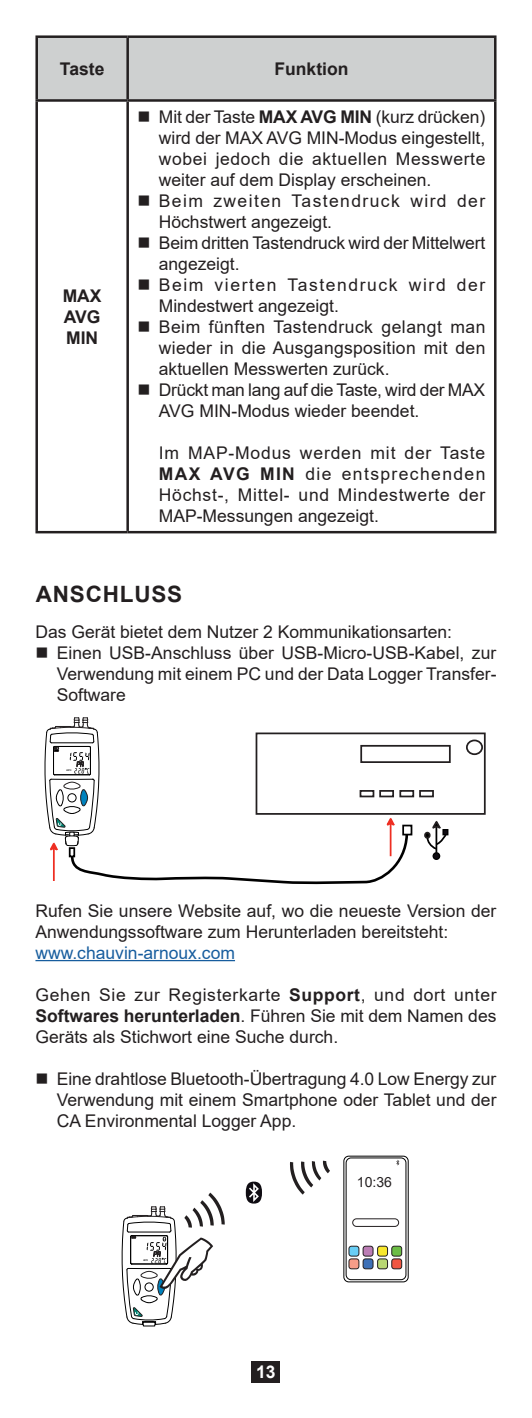
<style>
.page{position:relative;width:532px;height:1418px;background:#fff}
.page>*{position:absolute;margin:0;border:0;box-sizing:border-box;transform-origin:0 0}
.t1{font:700 22.5px "Arial";letter-spacing:.035em;color:#231f20}
.t2{font:17.5px/21px "Arial";color:#231f20}
.t3{font:700 17.5px/21px "Arial";color:#231f20;text-align:justify}
.t4{font:17.5px "Arial";color:#175d9e}
.t5{font:700 17.5px "Arial";color:#fff}
.t6{font:14px "Arial";color:#231f20}
.s1{font-weight:700}
</style>
<div class="page">
<div style="left:251px;top:1361px;width:28px;height:21px;background:#231f20"></div>
<div style="left:38px;top:38px;width:456px;height:61px;background:#ced0d0"></div>
<hr style="left:35px;top:35px;width:93px;height:3px;background:#231f20">
<hr style="left:128px;top:35px;width:368px;height:3px;background:#231f20">
<hr style="left:35px;top:99px;width:93px;height:3px;background:#231f20">
<hr style="left:128px;top:99px;width:368px;height:3px;background:#231f20">
<hr style="left:35px;top:531px;width:93px;height:2px;background:#231f20">
<hr style="left:128px;top:531px;width:368px;height:2px;background:#231f20">
<hr style="left:35px;top:38px;width:3px;height:61px;background:#231f20">
<hr style="left:35px;top:102px;width:3px;height:429px;background:#231f20">
<hr style="left:126px;top:38px;width:3px;height:61px;background:#231f20">
<hr style="left:494px;top:38px;width:2px;height:61px;background:#231f20">
<hr style="left:126px;top:102px;width:3px;height:429px;background:#231f20">
<hr style="left:494px;top:102px;width:2px;height:429px;background:#231f20">
<div style="left:433px;top:852px;width:6px;height:7px;background:#0f0c12;border-radius:50%"></div>
<div style="left:432px;top:852px;width:8px;height:8px;border:1px solid #000;border-radius:50%"></div>
<hr style="left:435px;top:822px;width:2px;height:30px;background:#000">
<div style="left:424px;top:831px;width:6px;height:7px;border:2px solid #231f20;border-radius:50%"></div>
<svg style="left:425px;top:821px;width:23px;height:30px"></svg>
<div style="left:402px;top:824px;width:10px;height:11px;border:2px solid #000"></div>
<svg style="left:44px;top:717px;width:365px;height:168px"></svg>
<div style="left:69px;top:847px;width:6px;height:10px;border:2px solid #000"></div>
<div style="left:255px;top:732px;width:230px;height:82px;border:2px solid #231f20"></div>
<div style="left:360px;top:745px;width:90px;height:18px;border:2px solid #231f20"></div>
<div style="left:379px;top:790px;width:15px;height:7px;border:2px solid #231f20"></div>
<div style="left:466px;top:739px;width:17px;height:16px;border:2px solid #231f20;border-radius:50%"></div>
<div style="left:359px;top:790px;width:15px;height:7px;border:2px solid #231f20"></div>
<div style="left:419px;top:790px;width:15px;height:7px;border:2px solid #231f20"></div>
<div style="left:399px;top:790px;width:15px;height:7px;border:2px solid #231f20"></div>
<svg style="left:246px;top:1181px;width:16px;height:22px"></svg>
<svg style="left:290px;top:1160px;width:40px;height:34px"></svg>
<div style="left:346px;top:1157px;width:60px;height:122px;border:1px solid #000;border-radius:5px"></div>
<svg style="left:396px;top:1160px;width:3px;height:5px"></svg>
<div style="left:352px;top:1218px;width:46px;height:8px;border:1px solid #231f20;border-radius:4px"></div>
<div style="left:349px;top:1246px;width:10px;height:10px;background:#69cef5;border-radius:2px"></div>
<div style="left:348px;top:1245px;width:11px;height:11px;border:1px solid #231f20;border-radius:2px"></div>
<div style="left:363px;top:1246px;width:10px;height:10px;background:#bb7db5;border-radius:2px"></div>
<div style="left:363px;top:1245px;width:10px;height:11px;border:1px solid #231f20;border-radius:2px"></div>
<div style="left:377px;top:1246px;width:10px;height:10px;background:#f8e72c;border-radius:2px"></div>
<div style="left:377px;top:1245px;width:10px;height:11px;border:1px solid #231f20;border-radius:2px"></div>
<div style="left:391px;top:1246px;width:10px;height:10px;background:#6cbd45;border-radius:2px"></div>
<div style="left:391px;top:1245px;width:11px;height:11px;border:1px solid #231f20;border-radius:2px"></div>
<div style="left:349px;top:1258px;width:10px;height:10px;background:#f69d88;border-radius:2px"></div>
<div style="left:348px;top:1258px;width:11px;height:10px;border:1px solid #231f20;border-radius:2px"></div>
<div style="left:363px;top:1258px;width:10px;height:10px;background:#3d70b7;border-radius:2px"></div>
<div style="left:363px;top:1258px;width:10px;height:10px;border:1px solid #231f20;border-radius:2px"></div>
<div style="left:377px;top:1258px;width:10px;height:10px;background:#b9d773;border-radius:2px"></div>
<div style="left:377px;top:1258px;width:10px;height:10px;border:1px solid #231f20;border-radius:2px"></div>
<div style="left:391px;top:1258px;width:10px;height:10px;background:#f05641;border-radius:2px"></div>
<div style="left:391px;top:1258px;width:11px;height:10px;border:1px solid #231f20;border-radius:2px"></div>
<div style="left:343px;top:1155px;width:65px;height:127px;border:1px solid #000;border-radius:5px"></div>
<hr style="left:35px;top:959px;width:200px;height:2px;background:#175d9e">
<svg style="left:121px;top:1192px;width:104px;height:133px"></svg>
<p class="t3" style="left:60px;top:58px;width:46px">Taste</p>
<p class="t3" style="left:274px;top:58px;width:75px">Funktion</p>
<p class="t3" style="left:63px;top:285px;width:40px">MAX AVG MIN</p>
<p class="t2" style="left:159px;top:106px;width:328px">Mit der Taste <span class="s1">MAX AVG MIN</span> (kurz drücken) wird der MAX AVG MIN-Modus eingestellt, wobei jedoch die aktuellen Messwerte weiter auf dem Display erscheinen.<br>Beim zweiten Tastendruck wird der Höchstwert angezeigt.<br>Beim dritten Tastendruck wird der Mittelwert angezeigt.<br>Beim vierten Tastendruck wird der Mindestwert angezeigt.<br>Beim fünften Tastendruck gelangt man wieder in die Ausgangsposition mit den aktuellen Messwerten zurück.<br>Drückt man lang auf die Taste, wird der MAX AVG MIN-Modus wieder beendet.</p>
<p class="t2" style="left:159px;top:442px;width:328px;text-align:justify">Im MAP-Modus werden mit der Taste <span class="s1">MAX AVG MIN</span> die entsprechenden Höchst-, Mittel- und Mindestwerte der MAP-Messungen angezeigt.</p>
<p class="t1" style="left:36px;top:578px;width:148px">ANSCHLUSS</p>
<p class="t2" style="left:57px;top:621px;width:441px;text-indent:-21px">Das Gerät bietet dem Nutzer 2 Kommunikationsarten:<br>Einen USB-Anschluss über USB-Micro-USB-Kabel, zur Verwendung mit einem PC und der Data Logger Transfer-Software</p>
<p class="t2" style="left:35px;top:900px;width:462px">Rufen Sie unsere Website auf, wo die neueste Version der<br>Anwendungssoftware zum Herunterladen bereitsteht:</p>
<p class="t4" style="left:35px;top:940px;width:201px">www.chauvin-arnoux.com</p>
<p class="t2" style="left:35px;top:984px;width:462px;text-align:justify">Gehen Sie zur Registerkarte <span class="s1">Support</span>, und dort unter <span class="s1">Softwares herunterladen</span>. Führen Sie mit dem Namen des Geräts als Stichwort eine Suche durch.</p>
<p class="t2" style="left:57px;top:1068px;width:441px;text-align:justify">Eine drahtlose Bluetooth-Übertragung 4.0 Low Energy zur Verwendung mit einem Smartphone oder Tablet und der CA Environmental Logger App.</p>
<p class="t5" style="left:256px;top:1359px;width:21px">13</p>
<p class="t6" style="left:357px;top:1172px;width:37px">10:36</p>
</div>
